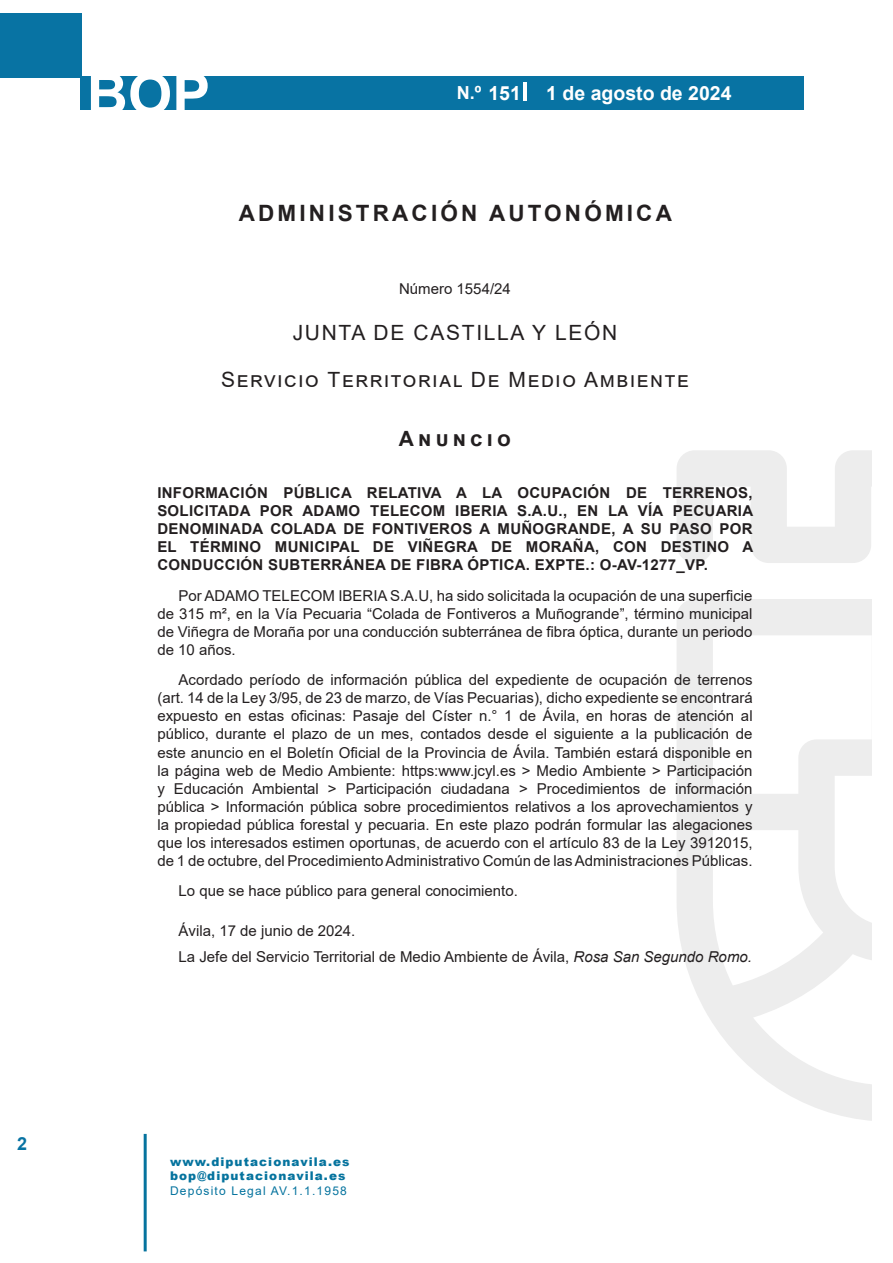
<style>
.page{position:relative;width:893px;height:1263px;background:#fff}
.page>*{position:absolute;margin:0;border:0;box-sizing:border-box;transform-origin:0 0}
.t1{font:700 57px "Arial";color:#fff}
.SECCION{font:700 22.5px "Arial";letter-spacing:.14em;color:#231f20}
.ENTIDAD{font:21px "Arial";letter-spacing:.08em;color:#231f20}
.ORGANISMO{font:21px "Arial MT2";letter-spacing:.08em;color:#231f20}
.ANUNCIO_1{font:21px "Arial Bold MT2";color:#231f20}
.t2{font:700 19.5px "Arial";color:#fff}
.t3{font:700 18px "Arial";color:#fff}
.t4{font:700 18px "Arial";color:#0873a3}
.TEXTO{font:15px/18px "Arial MT2";color:#231f20;text-align:justify}
.ANUNCIO_2{font:700 15px/18px "Arial";letter-spacing:.02em;color:#231f20;text-align:justify}
.TEXTO-2{font:15px/18px "Arial";color:#231f20;text-align:justify}
.FIRMA{font:15px "Arial";color:#231f20}
.REFERENCIA{font:15px "Arial MT2";color:#231f20}
.t5{font:900 12px/14.4px "Arial";letter-spacing:.09em;color:#05739e}
.t6{font:12px "Arial MT2";letter-spacing:.1em;color:#05739e}
.s1{font-size:19.5px}
.s2{font-family:"Arial MT2"}
.s3{font-family:"Arial"}
.s4{font-style:italic}
</style>
<div class="page">
<div style="left:0;top:13px;width:81px;height:64px;background:#0873a3"></div>
<div style="left:80px;top:77px;width:724px;height:33px;background:#0873a3"></div>
<hr style="left:144px;top:1134px;width:3px;height:117px;background:#05739e">
<hr style="left:524px;top:83px;width:3px;height:18px;background:#fff">
<svg style="left:677px;top:450px;width:195px;height:671px"></svg>
<h1 class="t1" style="left:87px;top:54px;width:125px">BOP</h1>
<p class="t3" style="left:457px;top:80px;width:65px">N.º <span class="s1">151</span></p>
<h3 class="t2" style="left:546px;top:80px;width:187px">1 de agosto de 2024</h3>
<p class="SECCION" style="left:239px;top:197px;width:435px">ADMINISTRACIÓN AUTONÓMICA</p>
<p class="REFERENCIA" style="left:399px;top:278px;width:113px">Número 1554/24</p>
<p class="ORGANISMO" style="left:293px;top:318px;width:326px">JUNTA DE CASTILLA Y LEÓN</p>
<p class="ENTIDAD" style="left:221px;top:365px;width:469px">Servicio Territorial De Medio Ambiente</p>
<p class="ANUNCIO_1" style="left:399px;top:424px;width:114px">Anuncio</p>
<p class="ANUNCIO_2" style="left:157px;top:484px;width:597px">INFORMACIÓN PÚBLICA RELATIVA A LA OCUPACIÓN DE TERRENOS, SOLICITADA POR ADAMO TELECOM IBERIA S.A.U., EN LA VÍA PECUARIA DENOMINADA COLADA DE FONTIVEROS A MUÑOGRANDE, A SU PASO POR EL TÉRMINO MUNICIPAL DE VIÑEGRA DE MORAÑA, CON DESTINO A CONDUCCIÓN SUBTERRÁNEA DE FIBRA ÓPTICA. EXPTE.: O-AV-1277_VP.</p>
<p class="TEXTO-2" style="left:157px;top:586px;width:597px;text-indent:21px">Por ADAMO TELECOM IBERIA S.A.U, ha sido solicitada la ocupación de una superficie <span class="s2">de 315 m², en la Vía Pecuaria “Colada de Fontiveros a Muñogrande”, término municipal </span>de Viñegra de Moraña por una conducción subterránea de fibra óptica, durante un periodo <span class="s2">de 10 años.</span></p>
<p class="TEXTO" style="left:157px;top:671px;width:597px;text-indent:21px">Acordado período de información pública del expediente de ocupación de terrenos (art. 14 de la Ley 3/95, de 23 de marzo, de Vías Pecuarias), dicho expediente se encontrará <span class="s3">expuesto en estas oficinas: Pasaje del Císter n.° 1 de Ávila, en horas de atención al </span>público, durante el plazo de un mes, contados desde el siguiente a la publicación de <span class="s3">este anuncio en el Boletín Oficial de la Provincia de Ávila. También estará disponible en </span>la página web de Medio Ambiente: https:www.jcyl.es &gt; Medio Ambiente &gt; Participación y Educación Ambiental &gt; Participación ciudadana &gt; Procedimientos de información pública &gt; Información pública sobre procedimientos relativos a los aprovechamientos y la propiedad pública forestal y pecuaria. En este plazo podrán formular las alegaciones que los interesados estimen oportunas, de acuerdo con el artículo 83 de la Ley 3912015, de 1 de octubre, del Procedimiento Administrativo Común de las Administraciones Públicas.</p>
<p class="TEXTO" style="left:179px;top:882px;width:341px">Lo que se hace público para general conocimiento.</p>
<p class="FIRMA" style="left:179px;top:920px;width:178px">Ávila, 17 de junio de 2024.</p>
<p class="FIRMA" style="left:179px;top:946px;width:575px">La Jefe del Servicio Territorial de Medio Ambiente de Ávila, <span class="s4">Rosa San Segundo Romo.</span></p>
<p class="t4" style="left:17px;top:1131px;width:12px">2</p>
<p class="t5" style="left:170px;top:1154px;width:181px">www.diputacionavila.es bop@diputacionavila.es</p>
<p class="t6" style="left:170px;top:1182px;width:178px">Depósito Legal AV.1.1.1958</p>
</div>
